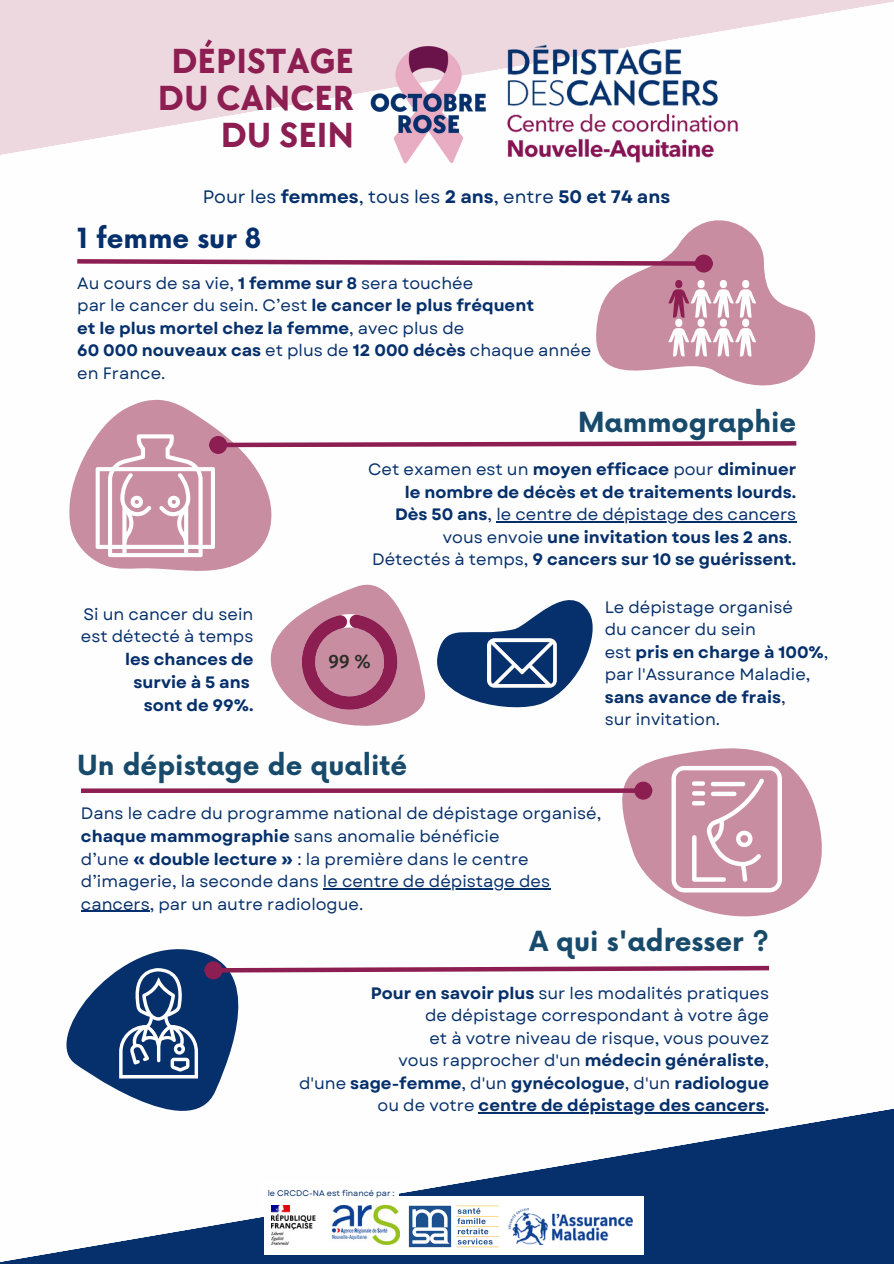
<style>
.page{position:relative;width:894px;height:1264px;background:#fff}
.page>*{position:absolute;margin:0;border:0;box-sizing:border-box;transform-origin:0 0}
.t1{font:700 36px "TT Chocolates";color:#8d1e51}
.t2{font:700 27px "Now";color:#184b6b}
.t3{font:700 27px "Now";color:#06306b}
.t4{font:500 19.2px "Fira Sans";color:#2b2d27}
.t5{font:18px "Garet";color:#06306b}
.t6{font:16.5px/22.5px "Garet";color:#06306b}
.t7{font:700 16.5px/22.5px "Garet";color:#06306b}
.t8{font:8.25px "Garet";color:#06306b}
.s1{font-weight:700}
.s2{font-weight:400}
</style>
<div class="page">
<svg style="left:0;top:0;width:893px;height:155px;fill:#eed8e0"></svg>
<img style="left:498px;top:0;width:249px;height:163px">
<svg style="left:0;top:1109px;width:893px;height:154px"></svg>
<div style="left:264px;top:1181px;width:135px;height:29px;background:#fff"></div>
<div style="left:264px;top:1196px;width:378px;height:58px;background:#fff"></div>
<img style="left:508px;top:1208px;width:124px;height:36px">
<img style="left:408px;top:1205px;width:91px;height:42px">
<img style="left:271px;top:1205px;width:128px;height:39px">
<svg style="left:437px;top:600px;width:156px;height:108px;fill:#06306b"></svg>
<svg style="left:270px;top:584px;width:156px;height:142px"></svg>
<svg style="left:487px;top:638px;width:69px;height:49px"></svg>
<img style="left:358px;top:32px;width:140px;height:132px">
<svg style="left:28px;top:911px;width:291px;height:256px"></svg>
<hr style="left:478px;top:1112px;width:286px;height:1px;background:#06306b">
<svg style="left:219px;top:963px;width:355px;height:11px"></svg>
<div style="left:207px;top:963px;width:13px;height:14px;background:#8d1e51;border-radius:50%"></div>
<div style="left:204px;top:961px;width:18px;height:18px;border:5px solid #8d1e51;border-radius:50%"></div>
<svg style="left:119px;top:968px;width:79px;height:110px"></svg>
<svg style="left:596px;top:220px;width:220px;height:166px;fill:#c98da2"></svg>
<svg style="left:668px;top:280px;width:87px;height:76px"></svg>
<svg style="left:77px;top:257px;width:619px;height:11px"></svg>
<div style="left:696px;top:257px;width:14px;height:13px;background:#8d1e51;border-radius:50%"></div>
<div style="left:694px;top:254px;width:18px;height:18px;border:5px solid #8d1e51;border-radius:50%"></div>
<svg style="left:69px;top:399px;width:224px;height:224px"></svg>
<hr style="left:496px;top:521px;width:291px;height:1px;background:#06306b">
<svg style="left:225px;top:439px;width:572px;height:10px"></svg>
<div style="left:211px;top:438px;width:14px;height:14px;background:#8d1e51;border-radius:50%"></div>
<div style="left:209px;top:436px;width:18px;height:18px;border:5px solid #8d1e51;border-radius:50%"></div>
<svg style="left:96px;top:434px;width:119px;height:123px"></svg>
<svg style="left:574px;top:698px;width:248px;height:274px"></svg>
<div style="left:81px;top:788px;width:554px;height:5px;background:#8d1e51"></div>
<div style="left:636px;top:784px;width:14px;height:13px;background:#8d1e51;border-radius:50%"></div>
<div style="left:634px;top:781px;width:18px;height:18px;border:5px solid #8d1e51;border-radius:50%"></div>
<svg style="left:671px;top:766px;width:110px;height:126px"></svg>
<hr style="left:323px;top:888px;width:227px;height:1px;background:#06306b">
<hr style="left:81px;top:910px;width:69px;height:1px;background:#06306b">
<p class="t1" style="left:171px;top:41px;width:184px">DÉPISTAGE</p>
<p class="t1" style="left:158px;top:78px;width:197px">DU CANCER</p>
<p class="t1" style="left:221px;top:115px;width:135px">DU SEIN</p>
<p class="t5" style="left:203px;top:183px;width:469px">Pour les <span class="s1">femmes</span>, tous les <span class="s1">2 ans</span>, entre <span class="s1">50 et 74 ans</span></p>
<p class="t3" style="left:77px;top:223px;width:185px">1 femme sur 8</p>
<p class="t6" style="left:77px;top:272px;width:397px">Au cours de sa vie, <span class="s1">1 femme sur 8</span> sera touchée</p>
<p class="t6" style="left:77px;top:294px;width:458px">par le cancer du sein. C’est <span class="s1">le cancer le plus fréquent</span></p>
<p class="t7" style="left:77px;top:317px;width:388px">et le plus mortel chez la femme<span class="s2">, avec plus de</span></p>
<p class="t6" style="left:77px;top:339px;width:515px"><span class="s1">60 000 nouveaux cas</span> et plus de <span class="s1">12 000 décès</span> chaque année en France.</p>
<p class="t2" style="left:578px;top:408px;width:220px">Mammographie</p>
<p class="t6" style="left:83px;top:602px;width:171px">Si un cancer du sein</p>
<p class="t6" style="left:81px;top:625px;width:174px">est détecté à temps</p>
<p class="t7" style="left:125px;top:648px;width:130px;text-align:center">les chances de survie à 5 ans</p>
<p class="t7" style="left:144px;top:693px;width:111px">sont de 99%.</p>
<p class="t7" style="left:368px;top:458px;width:429px"><span class="s2">Cet examen est un</span> moyen efficace <span class="s2">pour</span> diminuer</p>
<p class="t7" style="left:405px;top:481px;width:393px">le nombre de décès et de traitements lourds.</p>
<p class="t6" style="left:395px;top:503px;width:402px"><span class="s1">Dès 50 ans</span>, le centre de dépistage des cancers</p>
<p class="t7" style="left:443px;top:526px;width:351px"><span class="s2">vous envoie</span> une invitation tous les 2 ans<span class="s2">.</span></p>
<p class="t7" style="left:372px;top:548px;width:425px"><span class="s2">Détectés à temps,</span> 9 cancers sur 10 se guérissent.</p>
<p class="t4" style="left:328px;top:650px;width:44px">99 %</p>
<p class="t6" style="left:604px;top:595px;width:190px">Le dépistage organisé</p>
<p class="t6" style="left:604px;top:618px;width:153px">du cancer du sein</p>
<p class="t7" style="left:604px;top:640px;width:225px"><span class="s2">est</span> pris en charge à 100%<span class="s2">, par l'Assurance Maladie, </span>sans avance de frais<span class="s2">,</span></p>
<p class="t6" style="left:604px;top:708px;width:117px">sur invitation.</p>
<p class="t2" style="left:77px;top:750px;width:331px">Un dépistage de qualité</p>
<p class="t6" style="left:81px;top:802px;width:521px">Dans le cadre du programme national de dépistage organisé, <span class="s1">chaque mammographie</span> sans anomalie bénéficie</p>
<p class="t6" style="left:81px;top:847px;width:470px">d’une <span class="s1">« double lecture »</span> : la première dans le centre d’imagerie, la seconde dans le centre de dépistage des cancers, par un autre radiologue.</p>
<p class="t2" style="left:529px;top:927px;width:241px">A qui s'adresser ?</p>
<p class="t6" style="left:370px;top:981px;width:400px"><span class="s1">Pour en savoir plus</span> sur les modalités pratiques</p>
<p class="t6" style="left:425px;top:1004px;width:345px">de dépistage correspondant à votre âge</p>
<p class="t6" style="left:429px;top:1026px;width:341px">et à votre niveau de risque, vous pouvez</p>
<p class="t6" style="left:398px;top:1049px;width:372px">vous rapprocher d'un <span class="s1">médecin généraliste</span>,</p>
<p class="t7" style="left:299px;top:1071px;width:471px"><span class="s2">d'une</span> sage-femme<span class="s2">, d'un</span> gynécologue<span class="s2">, d'un</span> radiologue</p>
<p class="t7" style="left:377px;top:1094px;width:393px"><span class="s2">ou de votre</span> centre de dépistage des cancers.</p>
<p class="t8" style="left:267px;top:1186px;width:128px">le CRCDC-NA est financé par :</p>
</div>
